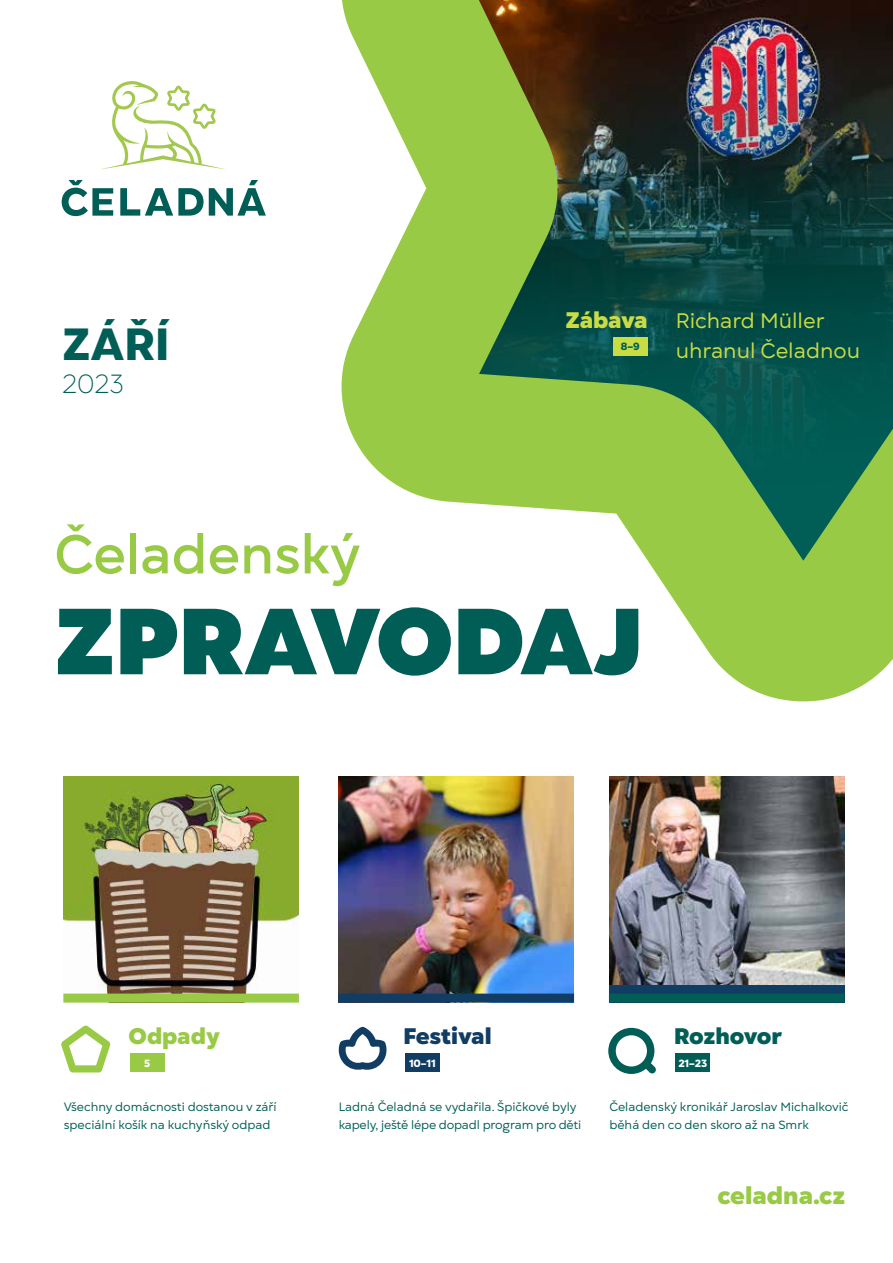
<style>
.page{position:relative;width:893px;height:1263px;background:#fff}
.page>*{position:absolute;margin:0;border:0;box-sizing:border-box;transform-origin:0 0}
.t1{font:900 93.6px "Gogh";color:#005e57}
.t2{font:500 54.6px "Gogh";color:#99ca45}
.t3{font:800 45px "Gogh";color:#005e57}
.t4{font:300 26.25px "Gogh";color:#005e57}
.t5{font:800 24px "Gogh";color:#99ca45}
.t6{font:800 22.5px "Gogh";letter-spacing:-.015em;color:#005e57}
.t7{font:800 22.5px "Gogh";letter-spacing:-.01em;color:#113c64}
.t8{font:800 22.5px "Gogh";color:#99ca45}
.t9{font:800 22.5px "Gogh";letter-spacing:-.015em;color:#cadc44}
.t10{font:21px/30px "Gogh";color:#cadc44}
.t11{font:12px/18px "Gogh";color:#005e57}
.t12{font:800 10.5px "Gogh";letter-spacing:-.005em;color:#fff}
.t13{font:800 10.5px "Gogh";color:#005e57}
</style>
<div class="page">
<svg style="left:341px;top:0;width:552px;height:701px"></svg>
<svg style="left:100px;top:81px;width:126px;height:89px"></svg>
<svg style="left:62px;top:180px;width:51px;height:36px"></svg>
<svg style="left:120px;top:180px;width:146px;height:36px"></svg>
<img style="left:63px;top:776px;width:236px;height:217px">
<div style="left:609px;top:776px;width:235px;height:226px;background:#113c64"></div>
<img style="left:609px;top:776px;width:235px;height:208px">
<img style="left:338px;top:776px;width:236px;height:217px">
<div style="left:63px;top:993px;width:236px;height:9px;background:#99ca45"></div>
<div style="left:338px;top:993px;width:236px;height:9px;background:#113c64"></div>
<div style="left:609px;top:993px;width:235px;height:9px;background:#005e57"></div>
<div style="left:676px;top:1053px;width:34px;height:19px;background:#005e57"></div>
<svg style="left:61px;top:1025px;width:49px;height:47px"></svg>
<div style="left:130px;top:1053px;width:34px;height:19px;background:#99ca45"></div>
<div style="left:405px;top:1053px;width:34px;height:19px;background:#113c64"></div>
<svg style="left:338px;top:1027px;width:49px;height:43px"></svg>
<svg style="left:608px;top:1028px;width:48px;height:46px"></svg>
<div style="left:613px;top:337px;width:34px;height:18px;background:#cadc44"></div>
<h3 class="t3" style="left:62px;top:315px;width:109px">Září</h3>
<h3 class="t4" style="left:62px;top:368px;width:64px">2023</h3>
<h3 class="t9" style="left:565px;top:305px;width:84px">Zábava</h3>
<p class="t13" style="left:621px;top:339px;width:20px">8–9</p>
<h3 class="t10" style="left:676px;top:306px;width:186px">Richard Müller uhranul Čeladnou</h3>
<h2 class="t2" style="left:54px;top:520px;width:308px">čeladenský</h2>
<h1 class="t1" style="left:54px;top:580px;width:590px">ZPRAVODAJ</h1>
<h3 class="t7" style="left:403px;top:1022px;width:90px">Festival</h3>
<p class="t12" style="left:409px;top:1057px;width:28px">10–11</p>
<h3 class="t8" style="left:128px;top:1022px;width:93px">Odpady</h3>
<p class="t12" style="left:144px;top:1057px;width:8px">5</p>
<p class="t12" style="left:678px;top:1057px;width:30px">21–23</p>
<p class="t11" style="left:339px;top:1098px;width:244px">Ladná Čeladná se vydařila. Špičkové byly kapely, ještě lépe dopadl program pro děti</p>
<h3 class="t6" style="left:674px;top:1022px;width:110px">Rozhovor</h3>
<p class="t11" style="left:64px;top:1098px;width:214px">Všechny domácnosti dostanou v září speciální košík na kuchyňský odpad</p>
<p class="t11" style="left:609px;top:1098px;width:241px">Čeladenský kronikář Jaroslav Michalkovič běhá den co den skoro až na Smrk</p>
<h3 class="t5" style="left:717px;top:1179px;width:129px">celadna.cz</h3>
</div>
